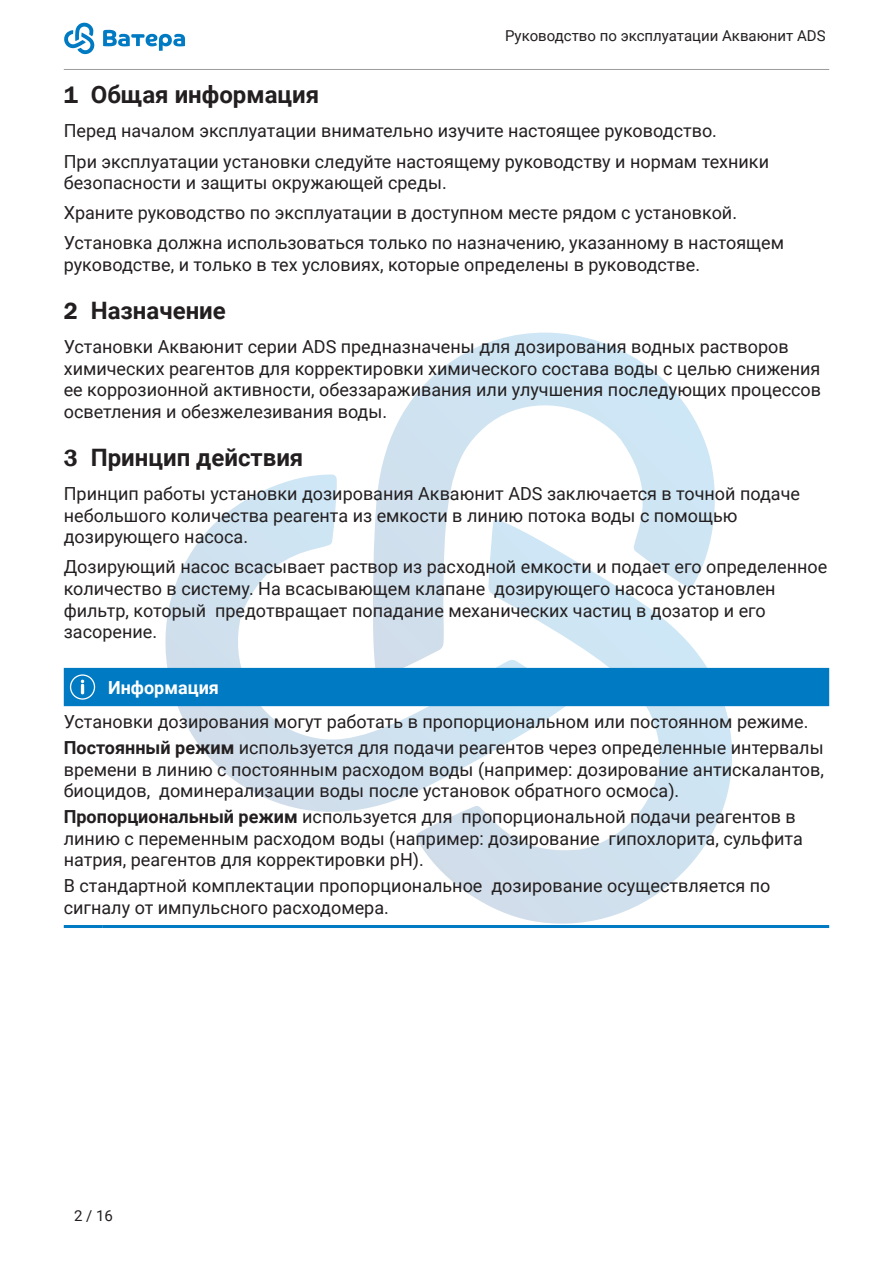
<style>
.page{position:relative;width:893px;height:1263px;background:#fff}
.page>*{position:absolute;margin:0;border:0;box-sizing:border-box;transform-origin:0 0}
.t1{font:700 24px "Roboto";color:#231f20}
.t2{font:18px/21.6px "Roboto";color:#231f20}
.t3{font:700 18px "Roboto";color:#fff}
.t4{font:15px "Roboto";color:#231f20}
.s1{font-family:"Franklin Gothic";font-weight:600}
.s2{font-weight:700}
</style>
<div class="page">
<svg style="left:103px;top:30px;width:82px;height:21px"></svg>
<svg style="left:64px;top:22px;width:30px;height:32px"></svg>
<hr style="left:64px;top:69px;width:765px;height:1px;background:#9a9c9e">
<svg style="left:158px;top:474px;width:258px;height:338px"></svg>
<svg style="left:372px;top:333px;width:343px;height:335px"></svg>
<svg style="left:416px;top:519px;width:319px;height:405px"></svg>
<hr style="left:64px;top:925px;width:38px;height:3px;background:#007ac2">
<hr style="left:102px;top:925px;width:727px;height:3px;background:#007ac2">
<div style="left:64px;top:668px;width:765px;height:38px;background:#007ac2"></div>
<p class="t4" style="left:505px;top:25px;width:322px">Руководство по эксплуатации Акваюнит ADS</p>
<p class="t1" style="left:64px;top:78px;width:257px"><span class="s1">1</span> Общая информация</p>
<p class="t2" style="left:64px;top:120px;width:655px">Перед началом эксплуатации внимательно изучите настоящее руководство.</p>
<p class="t2" style="left:64px;top:150px;width:707px">При эксплуатации установки следуйте настоящему руководству и нормам техники безопасности и защиты окружающей среды.</p>
<p class="t2" style="left:64px;top:201px;width:675px">Храните руководство по эксплуатации в доступном месте рядом с установкой.</p>
<p class="t2" style="left:64px;top:231px;width:722px">Установка должна использоваться только по назначению, указанному в настоящем руководстве, и только в тех условиях, которые определены в руководстве.</p>
<p class="t1" style="left:64px;top:293px;width:164px"><span class="s1">2</span> Назначение</p>
<p class="t2" style="left:64px;top:335px;width:759px">Установки Акваюнит серии ADS предназначены для дозирования водных растворов химических реагентов для корректировки химического состава воды с целью снижения ее коррозионной активности, обеззараживания или улучшения последующих процессов осветления и обезжелезивания воды.</p>
<p class="t1" style="left:64px;top:440px;width:241px"><span class="s1">3</span> Принцип действия</p>
<p class="t2" style="left:64px;top:482px;width:738px">Принцип работы установки дозирования Акваюнит ADS заключается в точной подаче небольшого количества реагента из емкости в линию потока воды с помощью дозирующего насоса.</p>
<p class="t2" style="left:64px;top:555px;width:765px">Дозирующий насос всасывает раствор из расходной емкости и подает его определенное количество в систему. На всасывающем клапане дозирующего насоса установлен фильтр, который предотвращает попадание механических частиц в дозатор и его засорение.</p>
<p class="t3" style="left:108px;top:675px;width:112px">Информация</p>
<p class="t2" style="left:64px;top:710px;width:746px">Установки дозирования могут работать в пропорциональном или постоянном режиме.</p>
<p class="t2" style="left:64px;top:736px;width:762px;text-align:justify"><span class="s2">Постоянный режим</span> используется для подачи реагентов через определенные интервалы времени в линию с постоянным расходом воды (например: дозирование антискалантов, биоцидов, доминерализации воды после установок обратного осмоса).</p>
<p class="t2" style="left:64px;top:805px;width:740px"><span class="s2">Пропорциональный режим</span> используется для пропорциональной подачи реагентов в линию с переменным расходом воды (например: дозирование гипохлорита, сульфита натрия, реагентов для корректировки pH).</p>
<p class="t2" style="left:64px;top:874px;width:708px">В стандартной комплектации пропорциональное дозирование осуществляется по сигналу от импульсного расходомера.</p>
<p class="t4" style="left:74px;top:1205px;width:40px">2 / 16</p>
</div>
